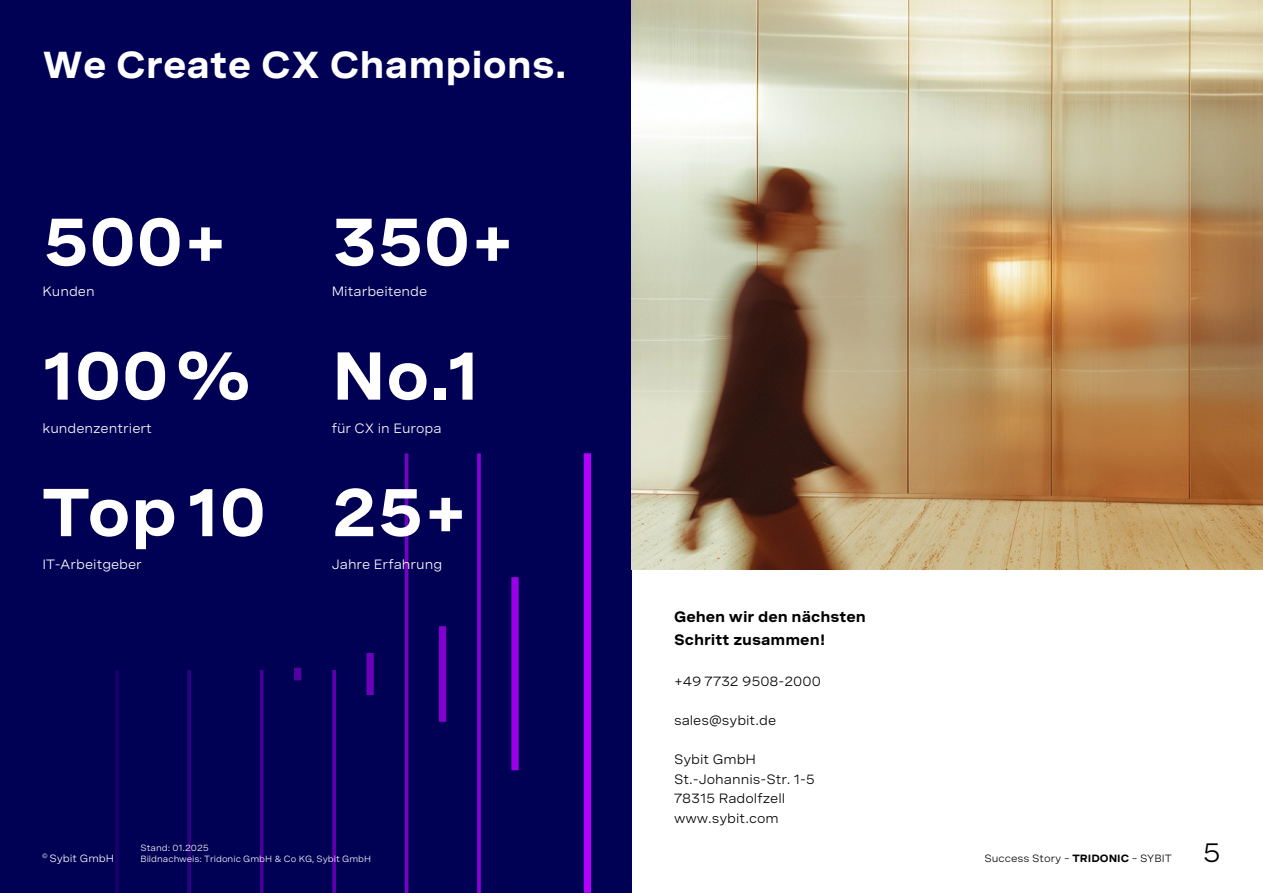
<style>
.page{position:relative;width:1263px;height:893px;background:#fff}
.page>*{position:absolute;margin:0;border:0;box-sizing:border-box;transform-origin:0 0}
.t1{font:700 67.5px "Spezia Wide";color:#fff}
.t2{font:700 37.5px "Spezia Wide";color:#fff}
.t3{font:27px "Spezia Wide";color:#000}
.t4{font:700 15px/22.5px "Spezia Wide";color:#000}
.t5{font:13.5px/19.5px "Spezia Wide";color:#000}
.t6{font:13.5px "Spezia Wide";color:#fff}
.t7{font:10.5px "Spezia Wide";color:#000}
.t8{font:10.5px "Spezia Wide";color:#fff}
.t9{font:9px/10.8px "Spezia Wide";color:#fff}
.s1{font-weight:700}
</style>
<div class="page">
<div style="left:0;top:0;width:631px;height:893px;background:#005"></div>
<svg style="left:115px;top:453px;width:476px;height:440px"></svg>
<img style="left:631px;top:0;width:632px;height:569px">
<h2 class="t2" style="left:43px;top:37px;width:526px">We Create CX Champions.</h2>
<h1 class="t1" style="left:43px;top:191px;width:187px">500+</h1>
<p class="t6" style="left:43px;top:281px;width:54px">Kunden</p>
<h1 class="t1" style="left:43px;top:324px;width:210px">100%</h1>
<p class="t6" style="left:43px;top:418px;width:111px">kundenzentriert</p>
<h1 class="t1" style="left:43px;top:461px;width:225px">Top 10</h1>
<p class="t6" style="left:43px;top:554px;width:101px">IT-Arbeitgeber</p>
<h1 class="t1" style="left:332px;top:191px;width:185px">350+</h1>
<p class="t6" style="left:332px;top:281px;width:97px">Mitarbeitende</p>
<h1 class="t1" style="left:332px;top:324px;width:149px">No.1</h1>
<p class="t6" style="left:332px;top:418px;width:111px">für CX in Europa</p>
<h1 class="t1" style="left:332px;top:461px;width:138px">25+</h1>
<p class="t6" style="left:332px;top:554px;width:112px">Jahre Erfahrung</p>
<p class="t4" style="left:674px;top:606px;width:193px">Gehen wir den nächsten<br>Schritt zusammen!</p>
<p class="t5" style="left:674px;top:671px;width:148px">+49 7732 9508-2000</p>
<p class="t5" style="left:674px;top:710px;width:104px">sales@sybit.de</p>
<p class="t5" style="left:674px;top:749px;width:143px">Sybit GmbH<br>St.-Johannis-Str. 1-5<br>78315 Radolfzell www.sybit.com</p>
<p class="t8" style="left:42px;top:850px;width:73px"><sup>©</sup> Sybit GmbH</p>
<p class="t7" style="left:984px;top:850px;width:189px">Success Story – <span class="s1">TRIDONIC</span> – SYBIT</p>
<h3 class="t3" style="left:1202px;top:832px;width:20px">5</h3>
<p class="t9" style="left:140px;top:842px;width:232px">Stand: 01.2025<br>Bildnachweis: Tridonic GmbH &amp; Co KG, Sybit GmbH</p>
</div>
